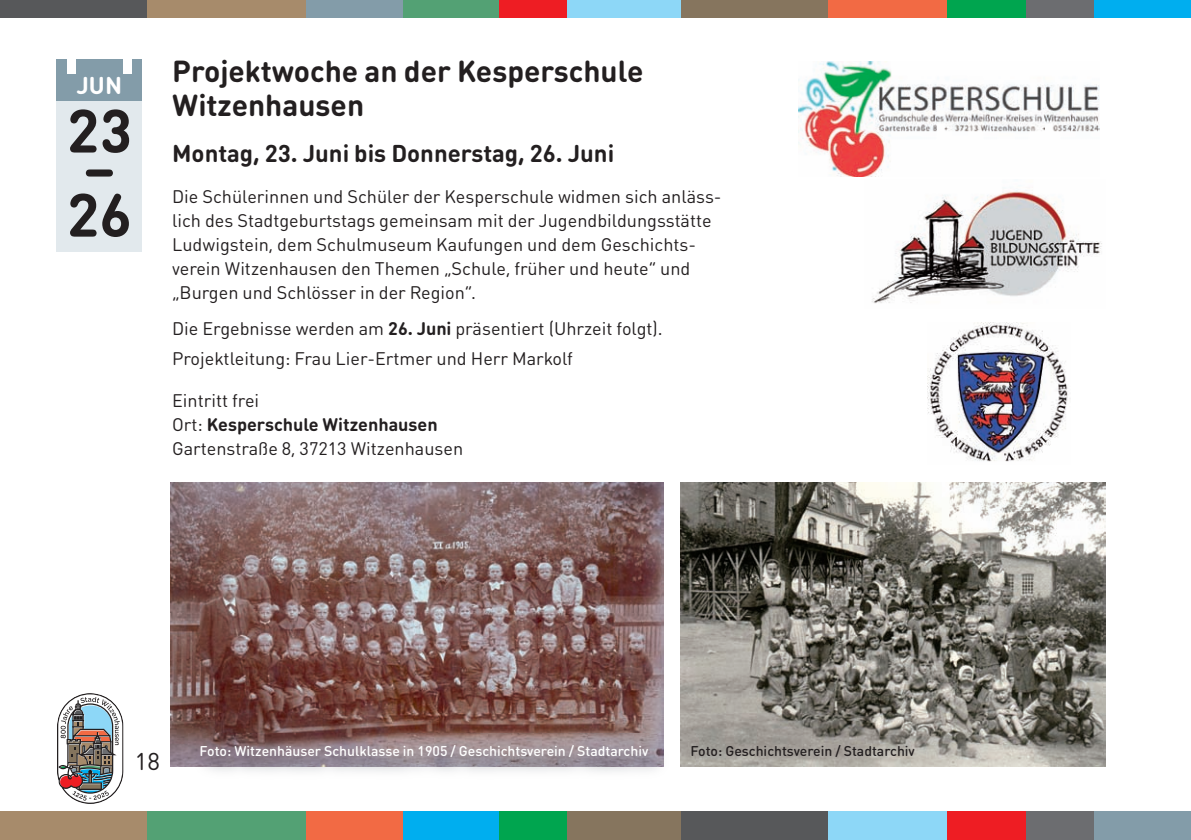
<style>
.page{position:relative;width:1191px;height:840px;background:#fff}
.page>*{position:absolute;margin:0;border:0;box-sizing:border-box;transform-origin:0 0}
.t1{font:700 60px "DIN Round Pro";color:#231f20}
.t2{font:700 30px/34px "DIN Round Pro";color:#231f20}
.t3{font:700 24px "DIN Round Pro";color:#231f20}
.t4{font:700 24px "DIN Round Pro";color:#fff}
.t5{font:24px "DIN Round Pro";color:#231f20}
.t6{font:18px/24px "DIN Round Pro";color:#231f20}
.t7{font:500 14px "DIN Round Pro";color:#fff}
.t8{font:500 14px "DIN Round Pro";color:#231f20}
.s1{font-weight:700}
</style>
<div class="page">
<div style="left:57px;top:59px;width:85px;height:42px;background:#839ca9"></div>
<div style="left:57px;top:101px;width:85px;height:151px;background:#e2e9ed"></div>
<div style="left:67px;top:57px;width:9px;height:17px;background:#fff"></div>
<div style="left:123px;top:57px;width:8px;height:17px;background:#fff"></div>
<img style="left:799px;top:62px;width:300px;height:114px">
<div style="left:680px;top:0;width:148px;height:17px;background:#86755e"></div>
<div style="left:499px;top:0;width:68px;height:17px;background:#ee1d23"></div>
<div style="left:403px;top:0;width:96px;height:17px;background:#53a174"></div>
<div style="left:567px;top:0;width:113px;height:17px;background:#8dd7f7"></div>
<div style="left:306px;top:0;width:97px;height:17px;background:#839ca9"></div>
<div style="left:828px;top:0;width:119px;height:17px;background:#f26a44"></div>
<div style="left:947px;top:0;width:79px;height:17px;background:#00a54f"></div>
<div style="left:1026px;top:0;width:68px;height:17px;background:#6c6d70"></div>
<div style="left:1094px;top:0;width:97px;height:17px;background:#00aeef"></div>
<div style="left:0;top:0;width:147px;height:17px;background:#57585a"></div>
<div style="left:147px;top:0;width:159px;height:17px;background:#a78b6b"></div>
<div style="left:680px;top:811px;width:148px;height:28px;background:#57585a"></div>
<div style="left:499px;top:811px;width:68px;height:28px;background:#00a54f"></div>
<div style="left:403px;top:811px;width:96px;height:28px;background:#00aeef"></div>
<div style="left:567px;top:811px;width:113px;height:28px;background:#86755e"></div>
<div style="left:306px;top:811px;width:97px;height:28px;background:#f26a44"></div>
<div style="left:828px;top:811px;width:119px;height:28px;background:#8dd7f7"></div>
<div style="left:947px;top:811px;width:79px;height:28px;background:#ee1d23"></div>
<div style="left:1026px;top:811px;width:68px;height:28px;background:#6c6d70"></div>
<div style="left:1094px;top:811px;width:97px;height:28px;background:#839ca9"></div>
<div style="left:0;top:811px;width:147px;height:28px;background:#a78b6b"></div>
<div style="left:147px;top:811px;width:159px;height:28px;background:#53a174"></div>
<img style="left:928px;top:322px;width:140px;height:140px">
<img style="left:872px;top:190px;width:230px;height:114px">
<svg style="left:57px;top:693px;width:67px;height:110px"></svg>
<img style="left:170px;top:482px;width:493px;height:283px">
<img style="left:680px;top:482px;width:425px;height:283px">
<img style="left:189px;top:732px;width:510px;height:40px">
<img style="left:189px;top:732px;width:474px;height:33px">
<img style="left:680px;top:732px;width:19px;height:33px">
<h3 class="t4" style="left:76px;top:72px;width:47px">JUN</h3>
<h1 class="t1" style="left:67px;top:97px;width:67px">23</h1>
<h1 class="t1" style="left:83px;top:139px;width:34px">–</h1>
<h1 class="t1" style="left:67px;top:181px;width:67px">26</h1>
<h2 class="t2" style="left:172px;top:54px;width:473px">Projektwoche an der Kesperschule<br>Witzenhausen</h2>
<h3 class="t3" style="left:172px;top:140px;width:443px">Montag, 23. Juni bis Donnerstag, 26. Juni</h3>
<p class="t6" style="left:172px;top:185px;width:551px">Die Schülerinnen und Schüler der Kesperschule widmen sich anläss&shy;lich des Stadtgeburtstags gemeinsam mit der Jugendbildungsstätte Ludwigstein, dem Schulmuseum Kaufungen und dem Geschichts&shy;verein Witzenhausen den Themen „Schule, früher und heute“ und „Burgen und Schlösser in der Region“.</p>
<p class="t6" style="left:172px;top:314px;width:492px;line-height:30px">Die Ergebnisse werden am <span class="s1">26. Juni</span> präsentiert (Uhrzeit folgt).<br>Projektleitung: Frau Lier-Ertmer und Herr Markolf</p>
<p class="t6" style="left:172px;top:389px;width:292px">Eintritt frei<br>Ort: <span class="s1">Kesperschule Witzenhausen<br></span>Gartenstraße 8, 37213 Witzenhausen</p>
<h3 class="t5" style="left:135px;top:746px;width:27px">18</h3>
<p class="t7" style="left:199px;top:742px;width:450px">Foto: Witzenhäuser Schulklasse in 1905 / Geschichtsverein / Stadtarchiv</p>
<p class="t8" style="left:690px;top:742px;width:226px">Foto: Geschichtsverein / Stadtarchiv</p>
</div>
